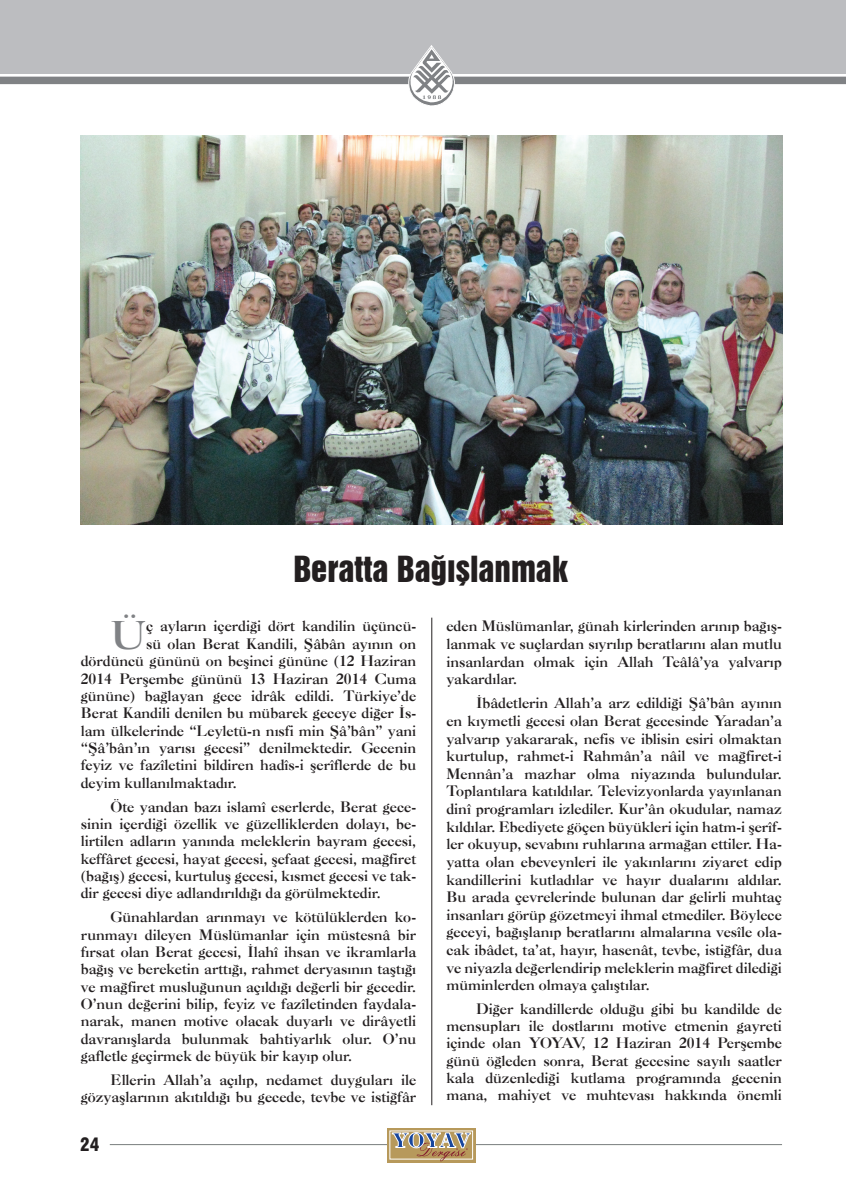
<style>
.page{position:relative;width:846px;height:1203px;background:#fff}
.page>*{position:absolute;margin:0;border:0;box-sizing:border-box;transform-origin:0 0}
.t1{font:700 38.1px "Caslon BT";color:#808285}
.t2{font:33px "Swiss 921 BT Regular A";color:#231f20}
.t3{font:900 condensed 18px "Swiss 721 BT";color:#231f20}
.t4{font:700 14.4px/17.5px "Caslon BT";color:#231f20;text-align:justify}
</style>
<div class="page">
<div style="left:0;top:0;width:846px;height:74px;background:#bcbdc0"></div>
<div style="left:0;top:77px;width:846px;height:7px;background:#808285"></div>
<svg style="left:408px;top:45px;width:47px;height:61px"></svg>
<hr style="left:110px;top:1144px;width:277px;height:1px;background:#808285">
<hr style="left:476px;top:1144px;width:306px;height:1px;background:#808285">
<svg style="left:387px;top:1128px;width:89px;height:34px"></svg>
<div style="left:390px;top:1131px;width:83px;height:28px;border:1px solid #fff"></div>
<svg style="left:392px;top:1132px;width:79px;height:29px;background:#b09e82"></svg>
<hr style="left:432px;top:618px;width:1px;height:487px;background:#231f20">
<img style="left:81px;top:136px;width:702px;height:389px">
<h2 class="t2" style="left:294px;top:547px;width:276px">Beratta Bağışlanmak</h2>
<h1 class="t1" style="left:111px;top:612px;width:37px">Ü</h1>
<p class="t4" style="left:146px;top:617px;width:272px">ç ayların içerdiği dört kandilin üçüncü-</p>
<p class="t4" style="left:146px;top:635px;width:272px">sü olan Berat Kandili, Şâbân ayının on</p>
<p class="t4" style="left:81px;top:652px;width:337px">dördüncü gününü on beşinci gününe (12 Haziran</p>
<p class="t4" style="left:81px;top:670px;width:337px">2014 Perşembe gününü 13 Haziran 2014 Cuma</p>
<p class="t4" style="left:81px;top:687px;width:337px">gününe) bağlayan gece idrâk edildi. Türkiye’de</p>
<p class="t4" style="left:81px;top:704px;width:337px">Berat Kandili denilen bu mübarek geceye diğer İs-</p>
<p class="t4" style="left:81px;top:722px;width:337px">lam ülkelerinde “Leyletü-n nısfi min Şâ’bân” yani</p>
<p class="t4" style="left:81px;top:739px;width:337px">“Şâ’bân’ın yarısı gecesi” denilmektedir. Gecenin</p>
<p class="t4" style="left:81px;top:756px;width:337px">feyiz ve fazîletini bildiren hadîs-i şerîflerde de bu</p>
<p class="t4" style="left:81px;top:774px;width:158px">deyim kullanılmaktadır.</p>
<p class="t4" style="left:81px;top:798px;width:337px;text-indent:30px">Öte yandan bazı islamî eserlerde, Berat gece&shy;sinin içerdiği özellik ve güzelliklerden dolayı, be&shy;lirtilen adların yanında meleklerin bayram gecesi, keffâret gecesi, hayat gecesi, şefaat gecesi, mağfiret (bağış) gecesi, kurtuluş gecesi, kısmet gecesi ve tak&shy;dir gecesi diye adlandırıldığı da görülmektedir.</p>
<p class="t4" style="left:81px;top:908px;width:337px;text-indent:30px">Günahlardan arınmayı ve kötülüklerden ko&shy;runmayı dileyen Müslümanlar için müstesnâ bir fırsat olan Berat gecesi, İlahî ihsan ve ikramlarla bağış ve bereketin arttığı, rahmet deryasının taştığı ve mağfiret musluğunun açıldığı değerli bir gecedir.<br>O’nun değerini bilip, feyiz ve fazîletinden faydala&shy;narak, manen motive olacak duyarlı ve dirâyetli davranışlarda bulunmak bahtiyarlık olur. O’nu gafletle geçirmek de büyük bir kayıp olur.</p>
<p class="t4" style="left:81px;top:1071px;width:337px;text-align:right">Ellerin Allah’a açılıp, nedamet duyguları ile gözyaşlarının akıtıldığı bu gecede, tevbe ve istiğfâr</p>
<p class="t3" style="left:80px;top:1134px;width:21px">24</p>
<p class="t4" style="left:446px;top:617px;width:337px">eden Müslümanlar, günah kirlerinden arınıp bağış&shy;lanmak ve suçlardan sıyrılıp beratlarını alan mutlu insanlardan olmak için Allah Teâlâ’ya yalvarıp yakardılar.</p>
<p class="t4" style="left:446px;top:694px;width:337px;text-indent:30px">İbâdetlerin Allah’a arz edildiği Şâ’bân ayının en kıymetli gecesi olan Berat gecesinde Yaradan’a yalvarıp yakararak, nefis ve iblisin esiri olmaktan kurtulup, rahmet-i Rahmân’a nâil ve mağfiret-i Mennân’a mazhar olma niyazında bulundular.<br>Toplantılara katıldılar. Televizyonlarda yayınlanan dinî programları izlediler. Kur’ân okudular, namaz kıldılar. Ebediyete göçen büyükleri için hatm-i şerîf&shy;ler okuyup, sevabını ruhlarına armağan ettiler. Ha&shy;yatta olan ebeveynleri ile yakınlarını ziyaret edip kandillerini kutladılar ve hayır dualarını aldılar.<br>Bu arada çevrelerinde bulunan dar gelirli muhtaç insanları görüp gözetmeyi ihmal etmediler. Böylece geceyi, bağışlanıp beratlarını almalarına vesîle ola&shy;cak ibâdet, ta’at, hayır, hasenât, tevbe, istiğfâr, dua ve niyazla değerlendirip meleklerin mağfiret dilediği müminlerden olmaya çalıştılar.</p>
<p class="t4" style="left:446px;top:1000px;width:337px;text-indent:30px">Diğer kandillerde olduğu gibi bu kandilde de mensupları ile dostlarını motive etmenin gayreti içinde olan YOYAV, 12 Haziran 2014 Perşembe günü öğleden sonra, Berat gecesine sayılı saatler kala düzenlediği kutlama programında gecenin mana, mahiyet ve muhtevası hakkında önemli</p>
</div>
